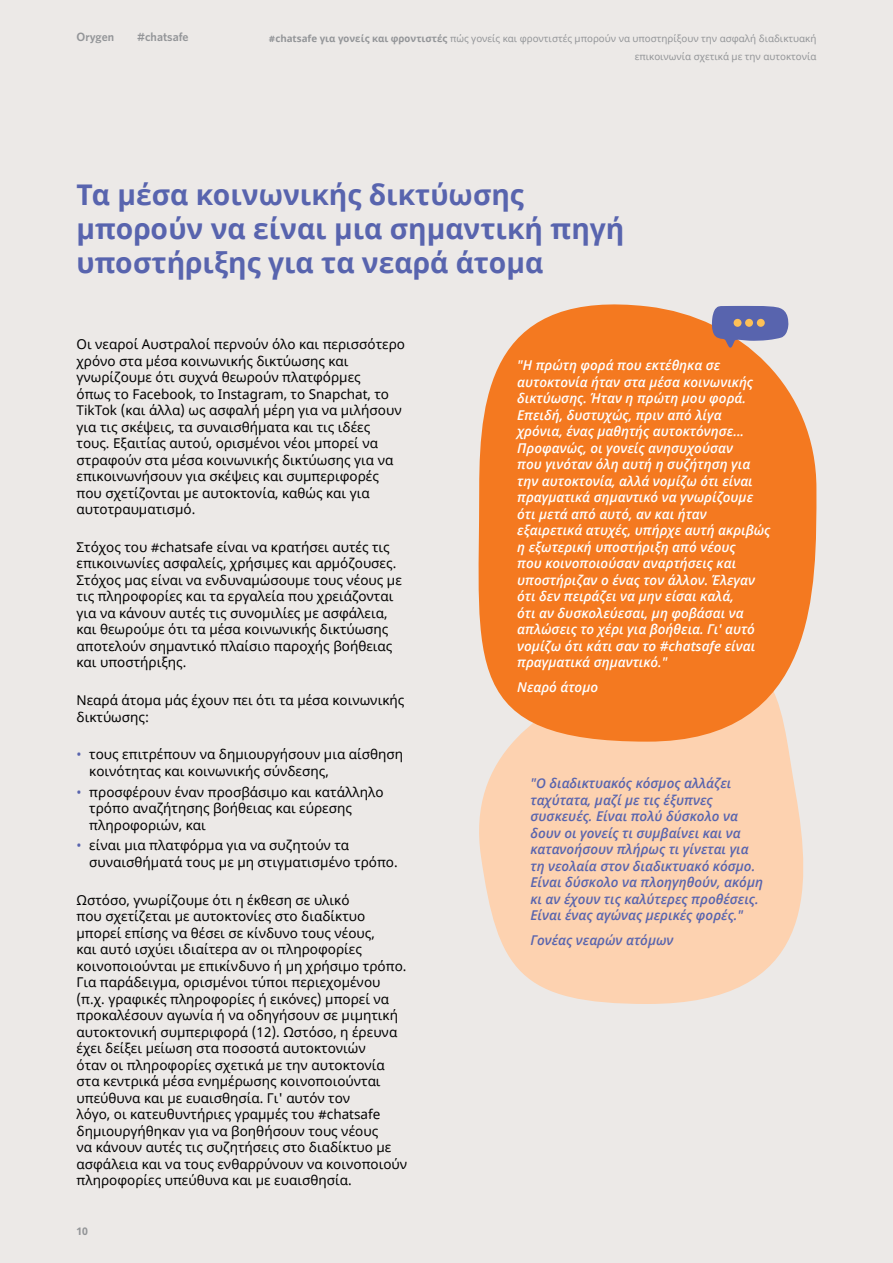
<style>
.page{position:relative;width:893px;height:1263px;background:#ece9e7}
.page>*{position:absolute;margin:0;border:0;box-sizing:border-box;transform-origin:0 0}
.t1{font:700 28.5px/34.2px "Noto Sans";color:#5864ae}
.t2{font:13.5px/16.5px "Noto Sans";color:#000}
.t3{font:italic 600 13.5px/16.5px "Open Sans";color:#fff}
.t4{font:italic 600 13.5px/16.5px "Open Sans";color:#5864ae}
.t5{font:600 12px "Whitney";color:#939598}
.t6{font:700 10.5px "Noto Sans";color:#939598}
.t7{font:9.75px/18px "Noto Sans";color:#939598;text-align:right}
.s1{font-weight:700}
.s2{color:#5864ae}
</style>
<div class="page">
<svg style="left:479px;top:742px;width:325px;height:262px;background:#fbd4b6"></svg>
<svg style="left:478px;top:304px;width:339px;height:438px;background:#f38638"></svg>
<svg style="left:711px;top:306px;width:78px;height:43px"></svg>
<div style="left:734px;top:319px;width:7px;height:8px;background:#fdc057;border-radius:50%"></div>
<div style="left:745px;top:319px;width:8px;height:8px;background:#fdc057;border-radius:50%"></div>
<div style="left:757px;top:319px;width:8px;height:8px;background:#fdc057;border-radius:50%"></div>
<p class="t5" style="left:77px;top:29px;width:39px">Orygen</p>
<p class="t5" style="left:137px;top:29px;width:53px">#chatsafe</p>
<p class="t7" style="left:269px;top:30px;width:549px"><span class="s1">#chatsafe για γονείς και φροντιστές</span> πώς γονείς και φροντιστές μπορούν να υποστηρίξουν την ασφαλή διαδικτυακή επικοινωνία σχετικά με την αυτοκτονία</p>
<h1 class="t1" style="left:77px;top:178px;width:549px">Τα μέσα κοινωνικής δικτύωσης μπορούν να είναι μια σημαντική πηγή υποστήριξης για τα νεαρά άτομα</h1>
<p class="t2" style="left:77px;top:336px;width:330px">Οι νεαροί Αυστραλοί περνούν όλο και περισσότερο χρόνο στα μέσα κοινωνικής δικτύωσης και γνωρίζουμε ότι συχνά θεωρούν πλατφόρμες<br>όπως το Facebook, το Instagram, το Snapchat, το TikTok (και άλλα) ως ασφαλή μέρη για να μιλήσουν για τις σκέψεις, τα συναισθήματα και τις ιδέες τους. Εξαιτίας αυτού, ορισμένοι νέοι μπορεί να στραφούν στα μέσα κοινωνικής δικτύωσης για να επικοινωνήσουν για σκέψεις και συμπεριφορές που σχετίζονται με αυτοκτονία, καθώς και για αυτοτραυματισμό.</p>
<p class="t2" style="left:77px;top:539px;width:327px">Στόχος του #chatsafe είναι να κρατήσει αυτές τις επικοινωνίες ασφαλείς, χρήσιμες και αρμόζουσες.<br>Στόχος μας είναι να ενδυναμώσουμε τους νέους με τις πληροφορίες και τα εργαλεία που χρειάζονται για να κάνουν αυτές τις συνομιλίες με ασφάλεια, και θεωρούμε ότι τα μέσα κοινωνικής δικτύωσης αποτελούν σημαντικό πλαίσιο παροχής βοήθειας και υποστήριξης.</p>
<p class="t2" style="left:77px;top:692px;width:329px">Νεαρά άτομα μάς έχουν πει ότι τα μέσα κοινωνικής δικτύωσης:</p>
<p class="t2" style="left:89px;top:747px;width:315px;text-indent:-13px"><span class="s2">•</span> τους επιτρέπουν να δημιουργήσουν μια αίσθηση κοινότητας και κοινωνικής σύνδεσης,</p>
<p class="t2" style="left:89px;top:784px;width:296px;text-indent:-13px"><span class="s2">•</span> προσφέρουν έναν προσβάσιμο και κατάλληλο τρόπο αναζήτησης βοήθειας και εύρεσης πληροφοριών, και</p>
<p class="t2" style="left:89px;top:838px;width:310px;text-indent:-13px"><span class="s2">•</span> είναι μια πλατφόρμα για να συζητούν τα συναισθήματά τους με μη στιγματισμένο τρόπο.</p>
<p class="t2" style="left:77px;top:892px;width:332px">Ωστόσο, γνωρίζουμε ότι η έκθεση σε υλικό<br>που σχετίζεται με αυτοκτονίες στο διαδίκτυο μπορεί επίσης να θέσει σε κίνδυνο τους νέους,<br>και αυτό ισχύει ιδιαίτερα αν οι πληροφορίες κοινοποιούνται με επικίνδυνο ή μη χρήσιμο τρόπο.<br>Για παράδειγμα, ορισμένοι τύποι περιεχομένου (π.χ. γραφικές πληροφορίες ή εικόνες) μπορεί να προκαλέσουν αγωνία ή να οδηγήσουν σε μιμητική αυτοκτονική συμπεριφορά (12). Ωστόσο, η έρευνα έχει δείξει μείωση στα ποσοστά αυτοκτονιών<br>όταν οι πληροφορίες σχετικά με την αυτοκτονία στα κεντρικά μέσα ενημέρωσης κοινοποιούνται υπεύθυνα και με ευαισθησία. Γι' αυτόν τον<br>λόγο, οι κατευθυντήριες γραμμές του #chatsafe δημιουργήθηκαν για να βοηθήσουν τους νέους<br>να κάνουν αυτές τις συζητήσεις στο διαδίκτυο με ασφάλεια και να τους ενθαρρύνουν να κοινοποιούν πληροφορίες υπεύθυνα και με ευαισθησία.</p>
<p class="t6" style="left:77px;top:1224px;width:13px">10</p>
<p class="t3" style="left:517px;top:357px;width:255px">"Η πρώτη φορά που εκτέθηκα σε αυτοκτονία ήταν στα μέσα κοινωνικής δικτύωσης. Ήταν η πρώτη μου φορά.<br>Επειδή, δυστυχώς, πριν από λίγα χρόνια, ένας μαθητής αυτοκτόνησε...<br>Προφανώς, οι γονείς ανησυχούσαν<br>που γινόταν όλη αυτή η συζήτηση για την αυτοκτονία, αλλά νομίζω ότι είναι πραγματικά σημαντικό να γνωρίζουμε ότι μετά από αυτό, αν και ήταν εξαιρετικά ατυχές, υπήρχε αυτή ακριβώς η εξωτερική υποστήριξη από νέους<br>που κοινοποιούσαν αναρτήσεις και υποστήριζαν ο ένας τον άλλον. Έλεγαν ότι δεν πειράζει να μην είσαι καλά,<br>ότι αν δυσκολεύεσαι, μη φοβάσαι να απλώσεις το χέρι για βοήθεια. Γι' αυτό νομίζω ότι κάτι σαν το #chatsafe είναι πραγματικά σημαντικό."</p>
<p class="t3" style="left:517px;top:679px;width:82px">Νεαρό άτομο</p>
<p class="t4" style="left:530px;top:775px;width:234px">"Ο διαδικτυακός κόσμος αλλάζει ταχύτατα, μαζί με τις έξυπνες συσκευές. Είναι πολύ δύσκολο να δουν οι γονείς τι συμβαίνει και να κατανοήσουν πλήρως τι γίνεται για τη νεολαία στον διαδικτυακό κόσμο.<br>Είναι δύσκολο να πλοηγηθούν, ακόμη κι αν έχουν τις καλύτερες προθέσεις.<br>Είναι ένας αγώνας μερικές φορές."</p>
<p class="t4" style="left:530px;top:932px;width:145px">Γονέας νεαρών ατόμων</p>
</div>
